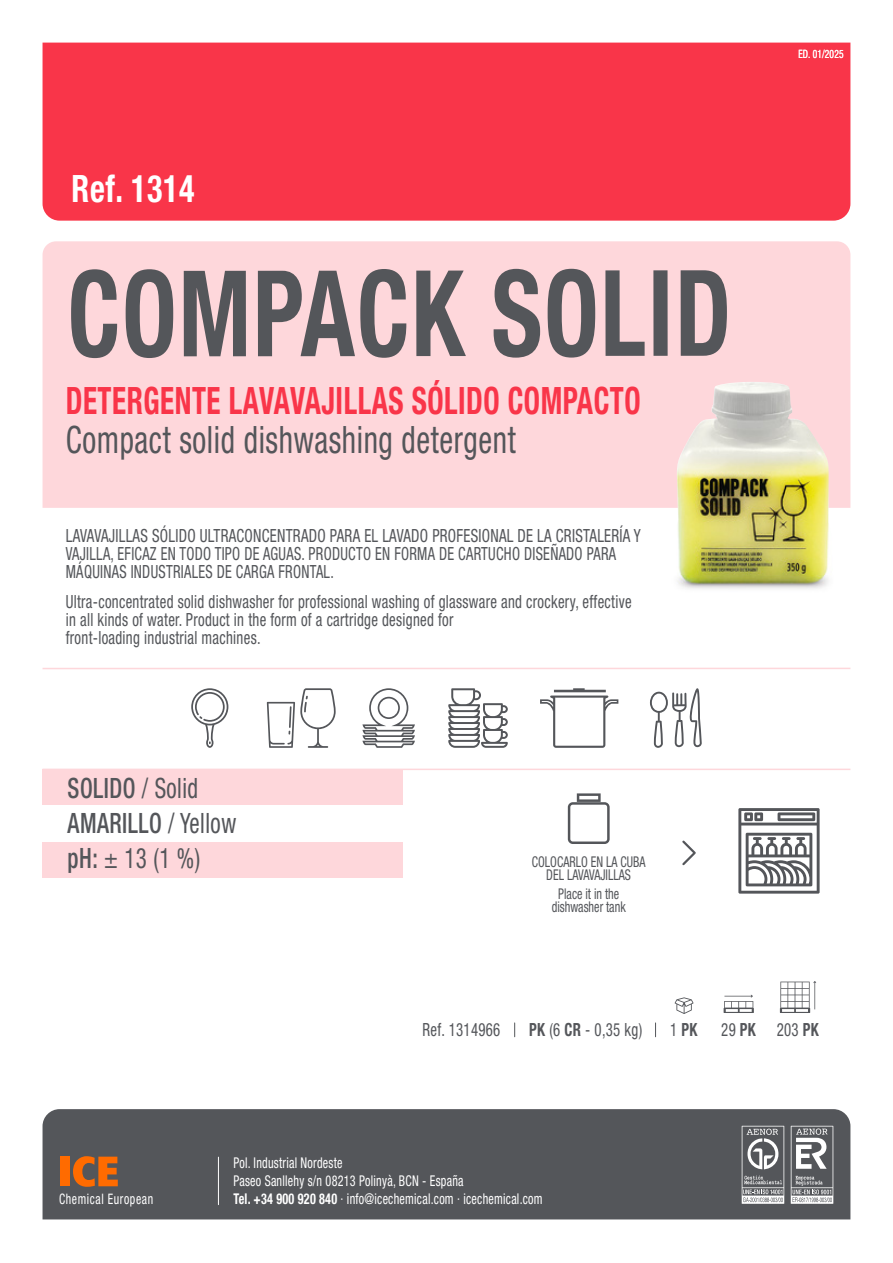
<style>
.page{position:relative;width:893px;height:1263px;background:#fff}
.page>*{position:absolute;margin:0;border:0;box-sizing:border-box;transform-origin:0 0}
.t1{font:700 condensed 119.7px "Helvetica Neue LT Pro";letter-spacing:.02em;color:#54565a;scale:.82 1}
.t2{font:700 condensed 37.8px "Helvetica Neue LT Pro";letter-spacing:.02em;color:#f93549;scale:.77 1}
.t3{font:condensed 37.8px "Helvetica Neue LT Pro";letter-spacing:.02em;color:#54565a;scale:.82 1}
.t4{font:700 condensed 37.8px "Helvetica Neue LT Pro";letter-spacing:.02em;color:#fff;scale:.85 1}
.t5{font:condensed 28.05px/35.1px "Helvetica Neue LT Pro";color:#54565a;scale:.82 1}
.t6{font:condensed 18.15px/18px "Helvetica Neue LT Pro";letter-spacing:.02em;color:#54565a;scale:.82 1}
.t7{font:condensed 18.15px/18px "Helvetica Neue LT Pro";letter-spacing:.02em;color:#54565a;scale:.83 1}
.t8{font:700 condensed 18.15px "Helvetica Neue LT Pro";color:#54565a;scale:.82 1}
.t9{font:condensed 14.85px/18px "Helvetica Neue LT Pro";letter-spacing:.02em;color:#fff;scale:.82 1}
.t10{font:condensed 14.85px/13.5px "Helvetica Neue LT Pro";color:#54565a;text-align:center;scale:.82 1}
.t11{font:condensed 14.4px "Helvetica Neue LT Pro";letter-spacing:.05em;color:#fff;scale:.82 1}
.t12{font:condensed 11.55px "Helvetica Neue LT Pro";letter-spacing:.015em;color:#fff;scale:.82 1}
.s1{font-weight:500}
.s2{font-weight:700}
.s3{font-weight:400}
</style>
<div class="page">
<div style="left:43px;top:842px;width:360px;height:35px;background:#fed7db"></div>
<div style="left:43px;top:769px;width:360px;height:35px;background:#fed7db"></div>
<div style="left:43px;top:43px;width:807px;height:178px;background:#f93549"></div>
<div style="left:43px;top:241px;width:807px;height:267px;background:#fed7db"></div>
<svg style="left:724px;top:995px;width:30px;height:18px"></svg>
<svg style="left:780px;top:981px;width:36px;height:32px"></svg>
<svg style="left:675px;top:997px;width:18px;height:17px"></svg>
<svg style="left:514px;top:1023px;width:1px;height:14px"></svg>
<svg style="left:655px;top:1023px;width:1px;height:14px"></svg>
<svg style="left:650px;top:688px;width:52px;height:60px"></svg>
<svg style="left:362px;top:688px;width:53px;height:60px"></svg>
<svg style="left:267px;top:688px;width:69px;height:60px"></svg>
<svg style="left:540px;top:688px;width:78px;height:60px"></svg>
<svg style="left:191px;top:688px;width:37px;height:60px"></svg>
<svg style="left:448px;top:688px;width:60px;height:60px"></svg>
<img style="left:659px;top:382px;width:187px;height:207px">
<svg style="left:682px;top:840px;width:14px;height:26px"></svg>
<svg style="left:738px;top:808px;width:82px;height:86px"></svg>
<svg style="left:568px;top:793px;width:42px;height:51px"></svg>
<hr style="left:43px;top:769px;width:807px;height:1px;background:#fed7db">
<hr style="left:43px;top:668px;width:807px;height:1px;background:#fed7db">
<div style="left:43px;top:1109px;width:807px;height:110px;background:#54565a"></div>
<svg style="left:791px;top:1126px;width:42px;height:78px"></svg>
<svg style="left:742px;top:1126px;width:42px;height:78px;background:#888a8d"></svg>
<div style="left:60px;top:1157px;width:9px;height:29px;background:#ff6b00"></div>
<svg style="left:73px;top:1156px;width:45px;height:31px"></svg>
<hr style="left:218px;top:1157px;width:1px;height:48px;background:#fff">
<h2 class="t4" style="left:72px;top:165px;width:146px">Ref. 1314</h2>
<h1 class="t1" style="left:68px;top:241px;width:811px">COMPACK SOLID</h1>
<h2 class="t2" style="left:66px;top:377px;width:748px">DETERGENTE LAVAVAJILLAS SÓLIDO COMPACTO</h2>
<h2 class="t3" style="left:66px;top:417px;width:550px">Compact solid dishwashing detergent</h2>
<p class="t7" style="left:66px;top:527px;width:694px">LAVAVAJILLAS SÓLIDO ULTRACONCENTRADO PARA EL LAVADO PROFESIONAL DE LA CRISTALERÍA Y<br>VAJILLA, EFICAZ EN TODO TIPO DE AGUAS. PRODUCTO EN FORMA DE CARTUCHO DISEÑADO PARA<br>MÁQUINAS INDUSTRIALES DE CARGA FRONTAL.</p>
<p class="t6" style="left:66px;top:593px;width:691px">Ultra-concentrated solid dishwasher for professional washing of glassware and crockery, effective in all kinds of water. Product in the form of a cartridge designed for<br>front-loading industrial machines.</p>
<h3 class="t5" style="left:68px;top:770px;width:207px"><span class="s1">SOLIDO</span> / Solid<br><span class="s1">AMARILLO</span> / Yellow <span class="s1">pH:</span> ± 13 (1 %)</h3>
<p class="t10" style="left:532px;top:854px;width:140px">COLOCARLO EN LA CUBA<br>DEL LAVAVAJILLAS</p>
<p class="t10" style="left:552px;top:886px;width:92px">Place it in the dishwasher tank</p>
<p class="t12" style="left:798px;top:47px;width:57px">ED. 01/2025</p>
<p class="t11" style="left:59px;top:1190px;width:116px">Chemical European</p>
<p class="t6" style="left:422px;top:1020px;width:96px">Ref. 1314966</p>
<p class="t6" style="left:529px;top:1020px;width:139px"><span class="s2">PK</span> (6 <span class="s2">CR</span> - 0,35 kg)</p>
<p class="t8" style="left:670px;top:1019px;width:35px"><span class="s3">1</span> PK</p>
<p class="t6" style="left:721px;top:1020px;width:121px">29 <span class="s2">PK</span> 203 <span class="s2">PK</span></p>
<p class="t9" style="left:234px;top:1153px;width:378px">Pol. Industrial Nordeste<br>Paseo Sanllehy s/n 08213 Polinyà, BCN - España<br><span class="s2">Tel. +34 900 920 840</span> · info@icechemical.com · icechemical.com</p>
</div>
